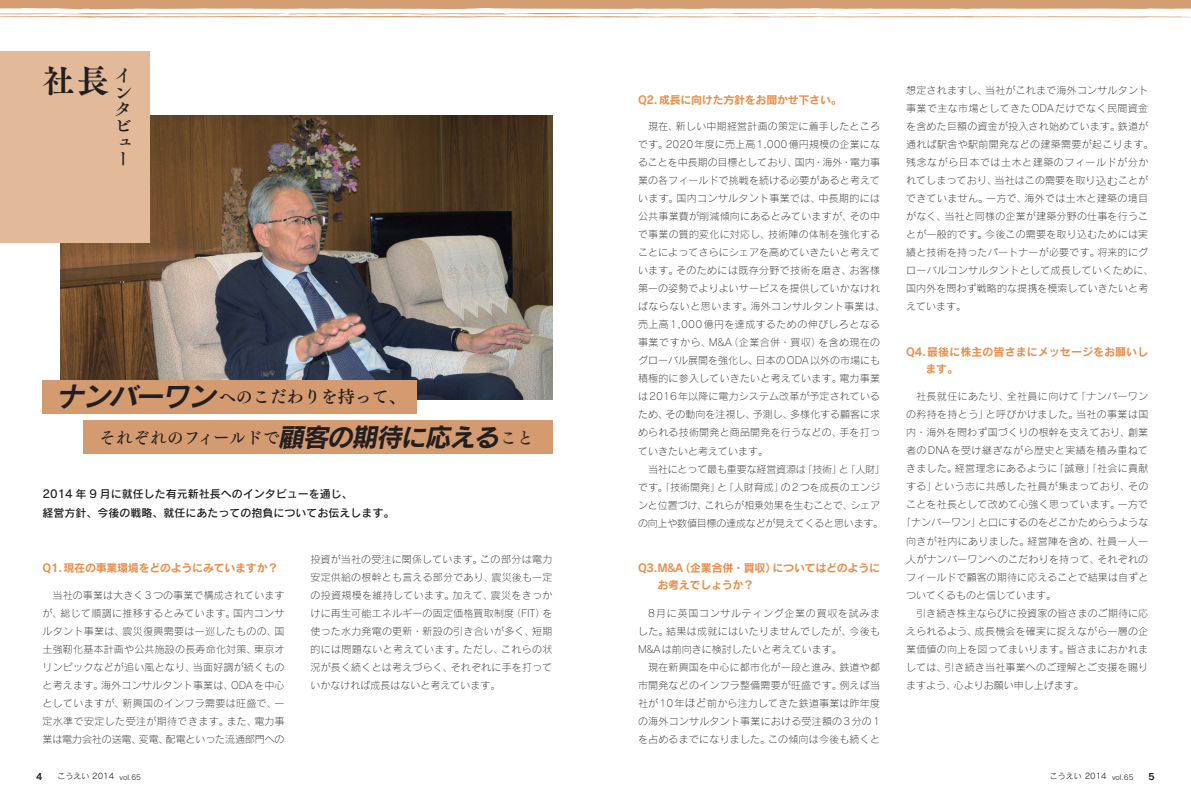
<style>
.page{position:relative;width:1191px;height:794px;background:#fff}
.page>*{position:absolute;margin:0;border:0;box-sizing:border-box;transform-origin:0 0}
.t1{font:32px "Tsuku A Old Min Pr 6 N E";color:#231f20}
.t2{font:19px/16.7px "Tsuku A Old Min Pr 6 N D";color:#231f20}
.t3{font:17px "Tsuku Min Pro D";color:#231f20}
.t4{font:17px "Tsuku Min Pro B";color:#231f20}
.t5{font:11px/17px "Rodin Pro B";letter-spacing:-.025em;color:#eb8e4b}
.t6{font:11px "Rodin Pro DB";color:#231f20}
.t7{font:11px/17px "Rodin Pro B";letter-spacing:.005em;color:#eb8e4b}
.t8{font:10px/18px "Rodin Pro L";letter-spacing:.02em;color:#231f20;text-align:justify}
.t9{font:10px/18px "Rodin Pro L";letter-spacing:-.015em;color:#231f20}
.t10{font:10px "Rodin Pro L";letter-spacing:.04em;color:#231f20}
.t11{font:10px "Rodin Pro L";color:#231f20}
.t12{font:9px "Rodin Pro B";color:#231f20}
.t13{font:8px "Rodin Pro M";color:#231f20}
.s1{font-family:"Rodin Pro B";font-style:italic;font-size:28px}
.s2{font-family:"Rodin Pro B";font-style:italic;font-size:26px}
.s3{font-size:11px}
.s4{font-size:7px}
</style>
<div class="page">
<svg style="left:0;top:0;width:1191px;height:18px"></svg>
<img style="left:60px;top:115px;width:493px;height:284px">
<div style="left:0;top:51px;width:150px;height:192px;background:#e2ba9a"></div>
<div style="left:43px;top:380px;width:374px;height:34px;background:#d59b70"></div>
<div style="left:84px;top:420px;width:469px;height:33px;background:#d59b70"></div>
<p class="t1" style="left:43px;top:63px;width:68px">社長</p>
<p class="t2" style="left:114px;top:66px;width:19px">インタビュー</p>
<p class="t4" style="left:56px;top:383px;width:351px"><span class="s1">ナンバーワン</span>へのこだわりを持って、</p>
<p class="t3" style="left:56px;top:422px;width:479px"><span class="s1">　</span> それぞれのフィールドで<span class="s2">顧客の期待に応える</span>こと</p>
<p class="t6" style="left:43px;top:486px;width:312px">2014 年 9 月に就任した有元新社長へのインタビューを通じ、</p>
<p class="t6" style="left:43px;top:506px;width:354px">経営方針、今後の戦略、就任にあたっての抱負についてお伝えします。</p>
<p class="t5" style="left:43px;top:559px;width:237px">Q1.現在の事業環境をどのようにみていますか？</p>
<p class="t8" style="left:43px;top:585px;width:244px;text-indent:10px">当社の事業は大きく3つの事業で構成されていますが、総じて順調に推移するとみています。国内コンサルタント事業は、震災復興需要は一巡したものの、国土強靭化基本計画や公共施設の長寿命化対策、東京オリンピックなどが追い風となり、当面好調が続くものと考えます。海外コンサルタント事業は、ODAを中心としていますが、新興国のインフラ需要は旺盛で、一定水準で安定した受注が期待できます。また、電力事業は電力会社の送電、変電、配電といった流通部門への</p>
<p class="t8" style="left:310px;top:549px;width:244px">投資が当社の受注に関係しています。この部分は電力安定供給の根幹とも言える部分であり、震災後も一定の投資規模を維持しています。加えて、震災をきっかけに再生可能エネルギーの固定価格買取制度（FIT）を使った水力発電の更新・新設の引き合いが多く、短期的には問題ないと考えています。ただし、これらの状況が長く続くとは考えづらく、それぞれに手を打っていかなければ成長はないと考えています。</p>
<p class="t5" style="left:638px;top:91px;width:205px">Q2.成長に向けた方針をお聞かせ下さい。</p>
<p class="t8" style="left:638px;top:117px;width:248px;text-align:left;text-indent:10px">現在、新しい中期経営計画の策定に着手したところです。2020年度に売上高1,000億円規模の企業になることを中長期の目標としており、国内・海外・電力事業の各フィールドで挑戦を続ける必要があると考えています。国内コンサルタント事業では、中長期的には公共事業費が削減傾向にあるとみていますが、その中で事業の質的変化に対応し、技術陣の体制を強化することによってさらにシェアを高めていきたいと考えています。そのためには既存分野で技術を磨き、お客様第一の姿勢でよりよいサービスを提供していかなければならないと思います。海外コンサルタント事業は、売上高1,000億円を達成するための伸びしろとなる事業ですから、M&amp;A（企業合併・買収）を含め現在のグローバル展開を強化し、日本のODA以外の市場にも積極的に参入していきたいと考えています。電力事業は2016年以降に電力システム改革が予定されているため、その動向を注視し、予測し、多様化する顧客に求められる技術開発と商品開発を行うなどの、手を打っていきたいと考えています。</p>
<p class="t9" style="left:638px;top:459px;width:248px;text-indent:10px">当社にとって最も重要な経営資源は「技術」と「人財」です。「技術開発」と「人財育成」の2つを成長のエンジンと位置づけ、これらが相乗効果を生むことで、シェアの向上や数値目標の達成などが見えてくると思います。</p>
<p class="t5" style="left:657px;top:559px;width:224px;text-indent:-19px">Q3.M&amp;A（企業合併・買収）についてはどのようにお考えでしょうか？</p>
<p class="t8" style="left:638px;top:603px;width:244px;text-indent:10px">8月に英国コンサルティング企業の買収を試みました。結果は成就にはいたりませんでしたが、今後もM&amp;Aは前向きに検討したいと考えています。</p>
<p class="t8" style="left:638px;top:657px;width:243px;text-indent:10px">現在新興国を中心に都市化が一段と進み、鉄道や都市開発などのインフラ整備需要が旺盛です。例えば当社が10年<span class="s3">ほど</span>前から注力してきた鉄道事業は昨年度の海外コンサルタント事業における受注額の3分の1を占めるまでになりました。この傾向は今後も続くと</p>
<p class="t8" style="left:906px;top:81px;width:249px;text-align:left">想定されますし、当社がこれまで海外コンサルタント事業で主な市場としてきたODAだけでなく民間資金を含めた巨額の資金が投入され始めています。鉄道が通れば駅舎や駅前開発などの建築需要が起こります。残念ながら日本では土木と建築のフィールドが分かれてしまっており、当社はこの需要を取り<span class="s3">込む</span>ことができていません。一方で、海外では土木と建築の境目がなく、当社と同様の企業が建築分野の仕事を行うことが一般的です。今後この需要を取り込むためには実績と技術を持ったパートナーが必要です。将来的にグローバルコンサルタントとして成長していくために、国内外を問わず戦略的な提携を模索していきたいと考えています。</p>
<p class="t7" style="left:925px;top:343px;width:224px;text-indent:-19px">Q4.最後に株主の皆さまにメッセージをお願いします。</p>
<p class="t10" style="left:916px;top:390px;width:233px">社長就任にあたり、全社員に向けて「ナンバーワン</p>
<p class="t8" style="left:906px;top:405px;width:244px">の矜持を持とう」と呼びかけました。当社の事業は国</p>
<p class="t8" style="left:906px;top:423px;width:243px">内・海外を問わず国づくりの根幹を支えており、創業</p>
<p class="t10" style="left:906px;top:444px;width:243px">者のDNAを受け継ぎながら歴史と実績を積み重ねて</p>
<p class="t8" style="left:906px;top:459px;width:244px">きました。経営理念にあるように「誠意」「社会に貢献</p>
<p class="t8" style="left:906px;top:477px;width:244px">する」という志に共感した社員が集まっており、その</p>
<p class="t8" style="left:906px;top:495px;width:243px">ことを社長として改めて心強く思っています。一方で</p>
<p class="t11" style="left:901px;top:516px;width:249px">「ナンバーワン」と口にするのをどこかためらうような</p>
<p class="t8" style="left:906px;top:531px;width:243px">向きが社内にありました。経営陣を含め、社員一人一</p>
<p class="t8" style="left:906px;top:549px;width:243px">人がナンバーワンへのこだわりを持って、それぞれの</p>
<p class="t8" style="left:906px;top:567px;width:244px">フィールドで顧客の期待に応えることで結果は自ずと</p>
<p class="t11" style="left:906px;top:588px;width:152px">ついてくるものと信じています。</p>
<p class="t8" style="left:906px;top:603px;width:243px;text-indent:10px">引き続き株主ならびに投資家の皆さまのご期待に応えられるよう、成長機会を確実に捉えながら一層の企業価値の向上を図ってまいります。皆さまにおかれましては、引き続き当社事業へのご理解とご支援を賜りますよう、心よりお願い申し上げます。</p>
<p class="t12" style="left:36px;top:770px;width:8px">4</p>
<p class="t13" style="left:57px;top:771px;width:85px">こうえい 2014 <span class="s4">vol.65</span></p>
<p class="t13" style="left:1050px;top:771px;width:85px">こうえい 2014 <span class="s4">vol.65</span></p>
<p class="t12" style="left:1148px;top:770px;width:8px">5</p>
</div>
